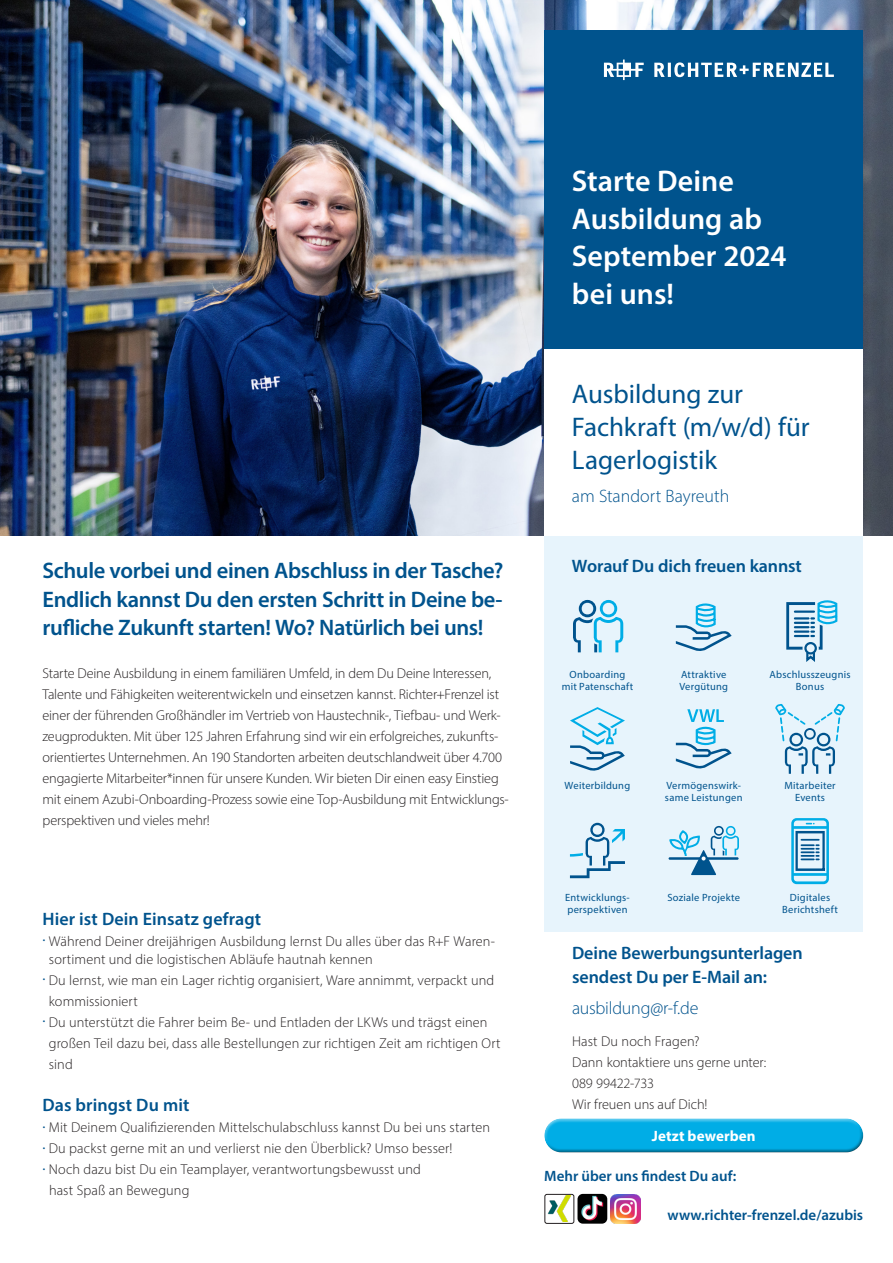
<style>
.page{position:relative;width:893px;height:1263px;background:#fff}
.page>*{position:absolute;margin:0;border:0;box-sizing:border-box;transform-origin:0 0}
.t1{font:600 30px "Myriad Pro";color:#fff}
.t2{font:27px/33px "Myriad Pro";color:#00538d}
.t3{font:600 22.5px/28.5px "Myriad Pro";letter-spacing:-.015em;color:#00538d;text-align:justify}
.t4{font:600 18px/24px "Myriad Pro";letter-spacing:-.005em;color:#00538d}
.t5{font:300 18px "Myriad Pro";letter-spacing:-.01em;color:#00538d}
.t6{font:600 15px "Myriad Pro";color:#00538d}
.t7{font:700 15px "Myriad Pro";letter-spacing:.01em;color:#fff}
.t8{font:300 14.25px/21px "Myriad Pro";color:#231f20}
.t9{font:10.5px/12px "Myriad Pro";letter-spacing:.025em;color:#00538d;text-align:center}
</style>
<div class="page">
<img style="left:0;top:0;width:893px;height:536px">
<div style="left:544px;top:536px;width:319px;height:395px;background:#e7f4fc"></div>
<div style="left:544px;top:349px;width:319px;height:187px;background:#fff"></div>
<div style="left:544px;top:30px;width:319px;height:319px;background:#00538d"></div>
<div style="left:539px;top:1114px;width:325px;height:31px;background:#fff;opacity:.75"></div>
<div style="left:543px;top:1125px;width:321px;height:28px;background:#231f20;opacity:.75"></div>
<svg style="left:573px;top:600px;width:50px;height:52px"></svg>
<svg style="left:570px;top:707px;width:55px;height:64px"></svg>
<svg style="left:570px;top:823px;width:55px;height:55px"></svg>
<svg style="left:676px;top:603px;width:56px;height:48px"></svg>
<svg style="left:676px;top:709px;width:56px;height:60px"></svg>
<svg style="left:668px;top:826px;width:71px;height:49px"></svg>
<svg style="left:786px;top:600px;width:52px;height:62px"></svg>
<svg style="left:775px;top:704px;width:70px;height:70px"></svg>
<svg style="left:791px;top:818px;width:38px;height:66px"></svg>
<img style="left:547px;top:1196px;width:24px;height:26px">
<div style="left:544px;top:1194px;width:30px;height:30px;border:1px solid #231f20;border-radius:2px"></div>
<img style="left:577px;top:1194px;width:30px;height:30px">
<img style="left:611px;top:1194px;width:29px;height:30px">
<svg style="left:654px;top:62px;width:180px;height:15px"></svg>
<svg style="left:604px;top:60px;width:40px;height:20px"></svg>
<p class="t3" style="left:43px;top:556px;width:462px">Schule vorbei und einen Abschluss in der Tasche?<br>Endlich kannst Du den ersten Schritt in Deine be&shy;rufliche Zukunft starten! Wo? Natürlich bei uns!</p>
<p class="t8" style="left:43px;top:662px;width:468px">Starte Deine Ausbildung in einem familiären Umfeld, in dem Du Deine Interessen, Talente und Fähigkeiten weiterentwickeln und einsetzen kannst. Richter+Frenzel ist einer der führenden Großhändler im Vertrieb von Haustechnik-, Tiefbau- und Werk&shy;zeugprodukten. Mit über 125 Jahren Erfahrung sind wir ein erfolgreiches, zukunfts&shy;orientiertes Unternehmen. An 190 Standorten arbeiten deutschlandweit über 4.700 engagierte Mitarbeiter*innen für unsere Kunden. Wir bieten Dir einen easy Einstieg mit einem Azubi-Onboarding-Prozess sowie eine Top-Ausbildung mit Entwicklungs&shy;perspektiven und vieles mehr!</p>
<p class="t4" style="left:43px;top:906px;width:220px">Hier ist Dein Einsatz gefragt</p>
<p class="t8" style="left:49px;top:932px;width:448px;line-height:18px;text-indent:-6px"><sup>.</sup> Während Deiner dreijährigen Ausbildung lernst Du alles über das R+F Waren&shy;sortiment und die logistischen Abläufe hautnah kennen</p>
<p class="t8" style="left:49px;top:969px;width:447px;text-indent:-6px"><sup>.</sup> Du lernst, wie man ein Lager richtig organisiert, Ware annimmt, verpackt und kommissioniert</p>
<p class="t8" style="left:49px;top:1011px;width:453px;text-indent:-6px"><sup>.</sup> Du unterstützt die Fahrer beim Be- und Entladen der LKWs und trägst einen großen Teil dazu bei, dass alle Bestellungen zur richtigen Zeit am richtigen Ort sind</p>
<p class="t4" style="left:43px;top:1093px;width:148px">Das bringst Du mit</p>
<p class="t8" style="left:43px;top:1117px;width:449px"><sup>.</sup> Mit Deinem Qualifizierenden Mittelschulabschluss kannst Du bei uns starten</p>
<p class="t8" style="left:43px;top:1138px;width:412px"><sup>.</sup> Du packst gerne mit an und verlierst nie den Überblick? Umso besser!</p>
<p class="t8" style="left:43px;top:1159px;width:380px"><sup>.</sup> Noch dazu bist Du ein Teamplayer, verantwortungsbewusst und</p>
<p class="t8" style="left:49px;top:1180px;width:142px">hast Spaß an Bewegung</p>
<p class="t1" style="left:572px;top:162px;width:164px">Starte Deine</p>
<p class="t1" style="left:572px;top:199px;width:192px">Ausbildung ab</p>
<p class="t1" style="left:572px;top:237px;width:216px">September 2024</p>
<p class="t1" style="left:572px;top:274px;width:104px">bei uns!</p>
<p class="t2" style="left:572px;top:377px;width:173px">Ausbildung zur</p>
<p class="t2" style="left:572px;top:410px;width:239px">Fachkraft (m/w/d) für<br>Lagerlogistik</p>
<p class="t5" style="left:572px;top:485px;width:159px">am Standort Bayreuth</p>
<p class="t4" style="left:572px;top:553px;width:232px">Worauf Du dich freuen kannst</p>
<p class="t9" style="left:570px;top:668px;width:57px">Onboarding</p>
<p class="t9" style="left:562px;top:680px;width:73px">mit Patenschaft</p>
<p class="t9" style="left:681px;top:668px;width:47px">Attraktive</p>
<p class="t9" style="left:679px;top:680px;width:50px">Vergütung</p>
<p class="t9" style="left:770px;top:668px;width:82px">Abschlusszeugnis</p>
<p class="t9" style="left:796px;top:680px;width:30px">Bonus</p>
<p class="t9" style="left:565px;top:779px;width:67px">Weiterbildung</p>
<p class="t9" style="left:666px;top:779px;width:76px">Vermögenswirk-</p>
<p class="t9" style="left:665px;top:791px;width:79px">same Leistungen</p>
<p class="t9" style="left:784px;top:779px;width:53px">Mitarbeiter<br>Events</p>
<p class="t9" style="left:565px;top:891px;width:66px">Entwicklungs-</p>
<p class="t9" style="left:567px;top:903px;width:62px">perspektiven</p>
<p class="t9" style="left:667px;top:891px;width:74px">Soziale Projekte</p>
<p class="t9" style="left:790px;top:891px;width:42px">Digitales</p>
<p class="t9" style="left:782px;top:903px;width:57px">Berichtsheft</p>
<p class="t4" style="left:572px;top:940px;width:232px">Deine Bewerbungsunterlagen sendest Du per E-Mail an:</p>
<p class="t5" style="left:572px;top:997px;width:128px">ausbildung@r-f.de</p>
<p class="t8" style="left:572px;top:1030px;width:129px">Hast Du noch Fragen?</p>
<p class="t8" style="left:572px;top:1051px;width:196px">Dann kontaktiere uns gerne unter:<br>089 99422-733</p>
<p class="t8" style="left:572px;top:1093px;width:137px">Wir freuen uns auf Dich!</p>
<p class="t7" style="left:652px;top:1126px;width:105px">Jetzt bewerben</p>
<p class="t6" style="left:544px;top:1167px;width:194px">Mehr über uns findest Du auf:</p>
<p class="t6" style="left:668px;top:1206px;width:197px">www.richter-frenzel.de/azubis</p>
</div>
